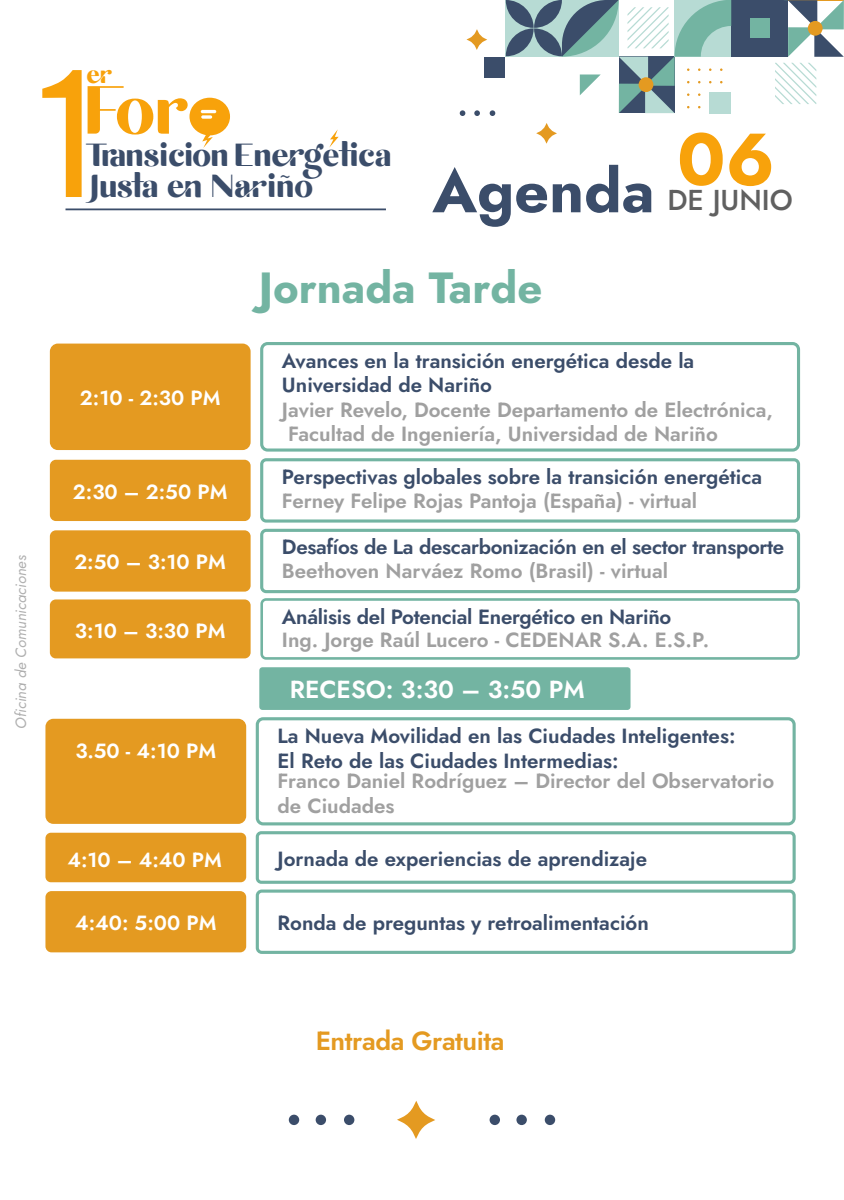
<style>
.page{position:relative;width:844px;height:1200px;background:#fff}
.page>*{position:absolute;margin:0;border:0;box-sizing:border-box;transform-origin:0 0}
.t1{font:171.5px "Be Vietnam Pro";color:#f8a20b}
.t2{font:67.62px "michael";color:#f8a20b}
.t3{font:700 60.88px "Jost";color:#3b4d6a}
.t4{font:700 43.62px "Jost";color:#73b4a2}
.t5{font:31.81px/31.5px "michael";letter-spacing:-.01em;color:#3b4d6a}
.t6{font:500 28.75px "Jost";color:#606060}
.t7{font:600 26.31px "Jost";letter-spacing:-.015em;color:#e49a21}
.t8{font:24.69px "michael";color:#f8a20b}
.t9{font:600 24.62px "Jost";color:#fff}
.t10{font:600 20.5px/24.6px "Jost";color:#3b4d6a}
.t11{font:600 20.5px/24.6px "Jost";color:#a0a0a0}
.t12{font:600 20.5px "Jost";color:#fff}
.t13{font:italic 14.94px "Jost";color:#606060}
</style>
<div class="page">
<hr style="left:65px;top:208px;width:321px;height:2px;background:#3b4d6a">
<svg style="left:189px;top:98px;width:41px;height:50px"></svg>
<hr style="left:201px;top:110px;width:15px;height:3px;background:#fff;border-radius:2px">
<svg style="left:201px;top:115px;width:11px;height:4px"></svg>
<svg style="left:329px;top:129px;width:10px;height:19px"></svg>
<div style="left:709px;top:93px;width:21px;height:21px;background:#b7dbd4"></div>
<div style="left:484px;top:57px;width:21px;height:21px;background:#3b4d6a"></div>
<svg style="left:536px;top:123px;width:21px;height:21px"></svg>
<svg style="left:466px;top:29px;width:21px;height:21px"></svg>
<svg style="left:460px;top:110px;width:5px;height:6px"></svg>
<svg style="left:474px;top:110px;width:6px;height:6px"></svg>
<svg style="left:490px;top:110px;width:5px;height:6px"></svg>
<svg style="left:506px;top:0;width:338px;height:113px"></svg>
<div style="left:50px;top:344px;width:201px;height:106px;background:#e49a21;border-radius:8px"></div>
<div style="left:260px;top:342px;width:540px;height:110px;border:3px solid #73b4a2;border-radius:6px"></div>
<div style="left:50px;top:460px;width:201px;height:61px;background:#e49a21;border-radius:6px"></div>
<div style="left:260px;top:458px;width:540px;height:65px;border:3px solid #73b4a2;border-radius:5px"></div>
<div style="left:50px;top:530px;width:201px;height:62px;background:#e49a21;border-radius:6px"></div>
<div style="left:260px;top:529px;width:540px;height:64px;border:3px solid #73b4a2;border-radius:5px"></div>
<div style="left:45px;top:719px;width:201px;height:105px;background:#e49a21;border-radius:8px"></div>
<div style="left:256px;top:717px;width:539px;height:108px;border:3px solid #73b4a2;border-radius:6px"></div>
<div style="left:45px;top:891px;width:201px;height:61px;background:#e49a21;border-radius:6px"></div>
<div style="left:256px;top:890px;width:539px;height:64px;border:3px solid #73b4a2;border-radius:5px"></div>
<div style="left:50px;top:599px;width:201px;height:59px;background:#e49a21;border-radius:6px"></div>
<div style="left:260px;top:598px;width:540px;height:62px;border:3px solid #73b4a2;border-radius:4px"></div>
<div style="left:45px;top:833px;width:201px;height:49px;background:#e49a21;border-radius:5px"></div>
<div style="left:256px;top:831px;width:539px;height:53px;border:3px solid #73b4a2;border-radius:4px"></div>
<div style="left:259px;top:667px;width:371px;height:43px;background:#73b4a2;border-radius:3px"></div>
<svg style="left:397px;top:1101px;width:38px;height:38px"></svg>
<div style="left:289px;top:1115px;width:10px;height:10px;background:#3b4d6a;border-radius:50%"></div>
<div style="left:316px;top:1115px;width:10px;height:10px;background:#3b4d6a;border-radius:50%"></div>
<div style="left:344px;top:1115px;width:10px;height:10px;background:#3b4d6a;border-radius:50%"></div>
<div style="left:489px;top:1115px;width:11px;height:10px;background:#3b4d6a;border-radius:50%"></div>
<div style="left:516px;top:1115px;width:11px;height:10px;background:#3b4d6a;border-radius:50%"></div>
<div style="left:545px;top:1115px;width:10px;height:10px;background:#3b4d6a;border-radius:50%"></div>
<p class="t8" style="left:88px;top:58px;width:27px">er</p>
<h1 class="t1" style="left:35px;top:26px;width:67px">1</h1>
<h2 class="t2" style="left:88px;top:66px;width:106px">For</h2>
<h3 class="t5" style="left:86px;top:141px;width:308px">Transicion Energetica<br>Justa en Nariño</h3>
<h3 class="t3" style="left:432px;top:147px;width:344px">Agenda <sup>06</sup></h3>
<h3 class="t6" style="left:667px;top:179px;width:127px">DE JUNIO</h3>
<p class="t13" style="left:10px;top:729px;width:175px;rotate:-90deg">Oficina de Comunicaciones</p>
<p class="t12" style="left:80px;top:383px;width:142px">2:10 - 2:30 PM</p>
<p class="t12" style="left:73px;top:477px;width:156px">2:30 – 2:50 PM</p>
<p class="t12" style="left:74px;top:547px;width:153px">2:50 – 3:10 PM</p>
<p class="t12" style="left:75px;top:616px;width:152px">3:10 – 3:30 PM</p>
<p class="t12" style="left:75px;top:736px;width:142px">3.50 - 4:10 PM</p>
<h3 class="t4" style="left:259px;top:256px;width:285px">Jornada Tarde</h3>
<p class="t10" style="left:282px;top:348px;width:414px">Avances en la transición energética desde la<br>Universidad de Nariño</p>
<p class="t11" style="left:288px;top:397px;width:486px;text-indent:-6px">Javier Revelo, Docente Departamento de Electrónica,<br>Facultad de Ingeniería, Universidad de Nariño</p>
<p class="t10" style="left:282px;top:464px;width:482px">Perspectivas globales sobre la transición energética</p>
<p class="t11" style="left:282px;top:488px;width:416px">Ferney Felipe Rojas Pantoja (España) - virtual</p>
<p class="t10" style="left:282px;top:535px;width:504px">Desafíos de La descarbonización en el sector transporte</p>
<p class="t11" style="left:282px;top:559px;width:388px">Beethoven Narváez Romo (Brasil) - virtual</p>
<p class="t10" style="left:282px;top:604px;width:391px">Análisis del Potencial Energético en Nariño</p>
<p class="t11" style="left:282px;top:628px;width:429px">Ing. Jorge Raúl Lucero - CEDENAR S.A. E.S.P.</p>
<p class="t9" style="left:290px;top:672px;width:296px">RECESO: 3:30 – 3:50 PM</p>
<p class="t10" style="left:277px;top:723px;width:459px">La Nueva Movilidad en las Ciudades Inteligentes:<br>El Reto de las Ciudades Intermedias:</p>
<p class="t11" style="left:277px;top:769px;width:498px">Franco Daniel Rodríguez – Director del Observatorio de Ciudades</p>
<p class="t12" style="left:67px;top:845px;width:156px">4:10 – 4:40 PM</p>
<p class="t10" style="left:277px;top:846px;width:371px">Jornada de experiencias de aprendizaje</p>
<p class="t12" style="left:75px;top:908px;width:143px">4:40: 5:00 PM</p>
<p class="t10" style="left:277px;top:911px;width:373px">Ronda de preguntas y retroalimentación</p>
<p class="t7" style="left:316px;top:1021px;width:190px">Entrada Gratuita</p>
</div>
